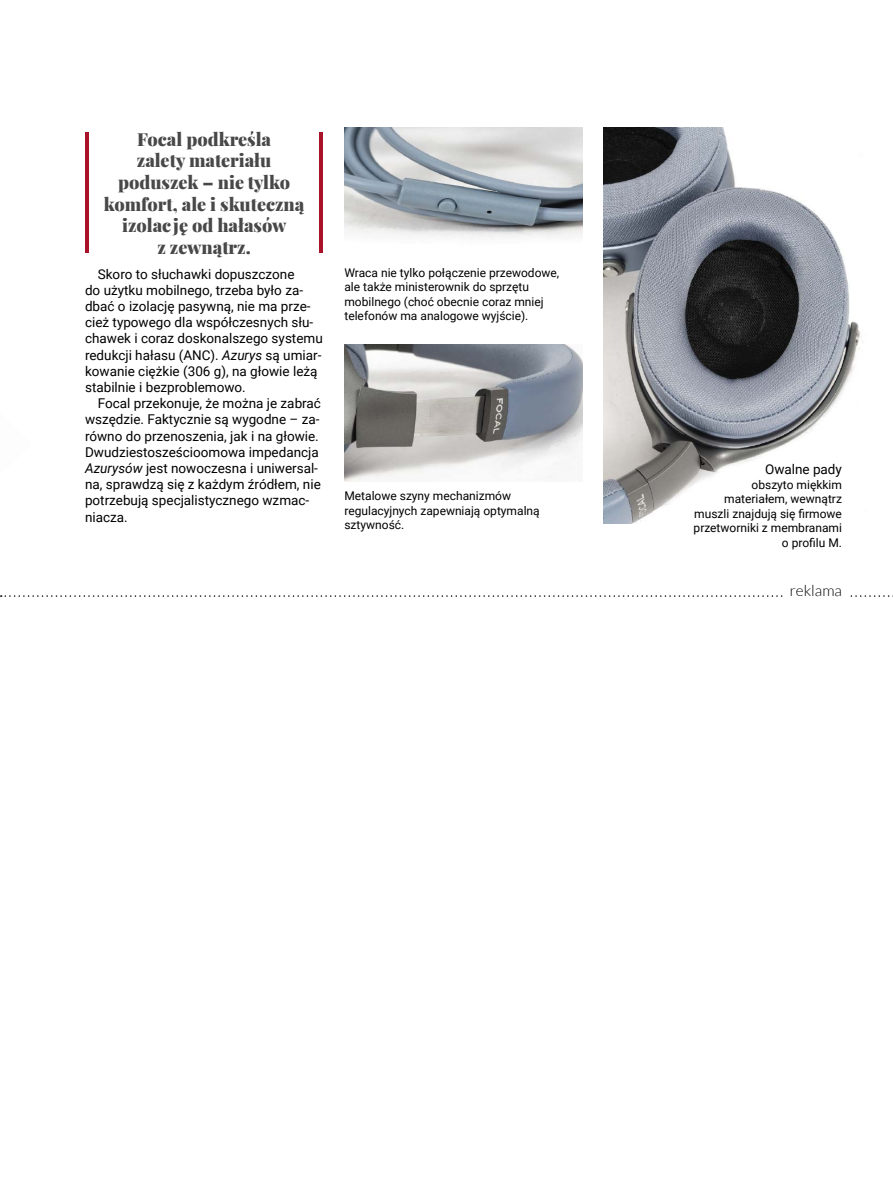
<style>
.page{position:relative;width:893px;height:1191px;background:#fff}
.page>*{position:absolute;margin:0;border:0;box-sizing:border-box;transform-origin:0 0}
.t1{font:900 18px/21.6px "Playfair Display";color:#484848;text-align:center}
.t2{font:300 15.3px "Lato";color:#000}
.t3{font:13.5px/16.2px "Roboto";color:#000}
.t4{font:12px/14.4px "Roboto";color:#000}
.s1{font-style:italic}
</style>
<div class="page">
<svg style="left:1px;top:595px;width:892px;height:2px"></svg>
<div style="left:783px;top:582px;width:65px;height:25px;background:#fff"></div>
<img style="left:344px;top:128px;width:239px;height:111px">
<img style="left:344px;top:344px;width:239px;height:137px">
<img style="left:604px;top:128px;width:260px;height:396px">
<hr style="left:85px;top:133px;width:4px;height:120px;background:#a9132a">
<hr style="left:319px;top:133px;width:4px;height:120px;background:#a9132a">
<h1 class="t1" style="left:104px;top:127px;width:202px">Focal podkreśla<br>zalety materiału poduszek – nie tylko komfort, ale i skuteczną izolację od hałasów<br>z zewnątrz.</h1>
<p class="t3" style="left:85px;top:265px;width:239px;text-indent:13px">Skoro to słuchawki dopuszczone<br>do użytku mobilnego, trzeba było za&shy;dbać o izolację pasywną, nie ma prze&shy;cież typowego dla współczesnych słu&shy;chawek i coraz doskonalszego systemu redukcji hałasu (ANC). <span class="s1">Azurys</span> są umiar&shy;kowanie ciężkie (306 g), na głowie leżą stabilnie i bezproblemowo.</p>
<p class="t3" style="left:85px;top:395px;width:237px;text-indent:13px">Focal przekonuje, że można je zabrać wszędzie. Faktycznie są wygodne – za&shy;równo do przenoszenia, jak i na głowie.<br>Dwudziestosześcioomowa impedancja <span class="s1">Azurysów</span> jest nowoczesna i uniwersal&shy;na, sprawdzą się z każdym źródłem, nie potrzebują specjalistycznego wzmac&shy;niacza.</p>
<p class="t4" style="left:344px;top:265px;width:216px">Wraca nie tylko połączenie przewodowe, ale także ministerownik do sprzętu mobilnego (choć obecnie coraz mniej telefonów ma analogowe wyjście).</p>
<p class="t4" style="left:344px;top:488px;width:197px">Metalowe szyny mechanizmów regulacyjnych zapewniają optymalną sztywność.</p>
<p class="t3" style="left:765px;top:461px;width:78px">Owalne pady</p>
<p class="t4" style="left:694px;top:477px;width:150px;text-align:right">obszyto miękkim materiałem, wewnątrz muszli znajdują się firmowe przetworniki z membranami o profilu M.</p>
<p class="t2" style="left:790px;top:582px;width:54px">reklama</p>
</div>
